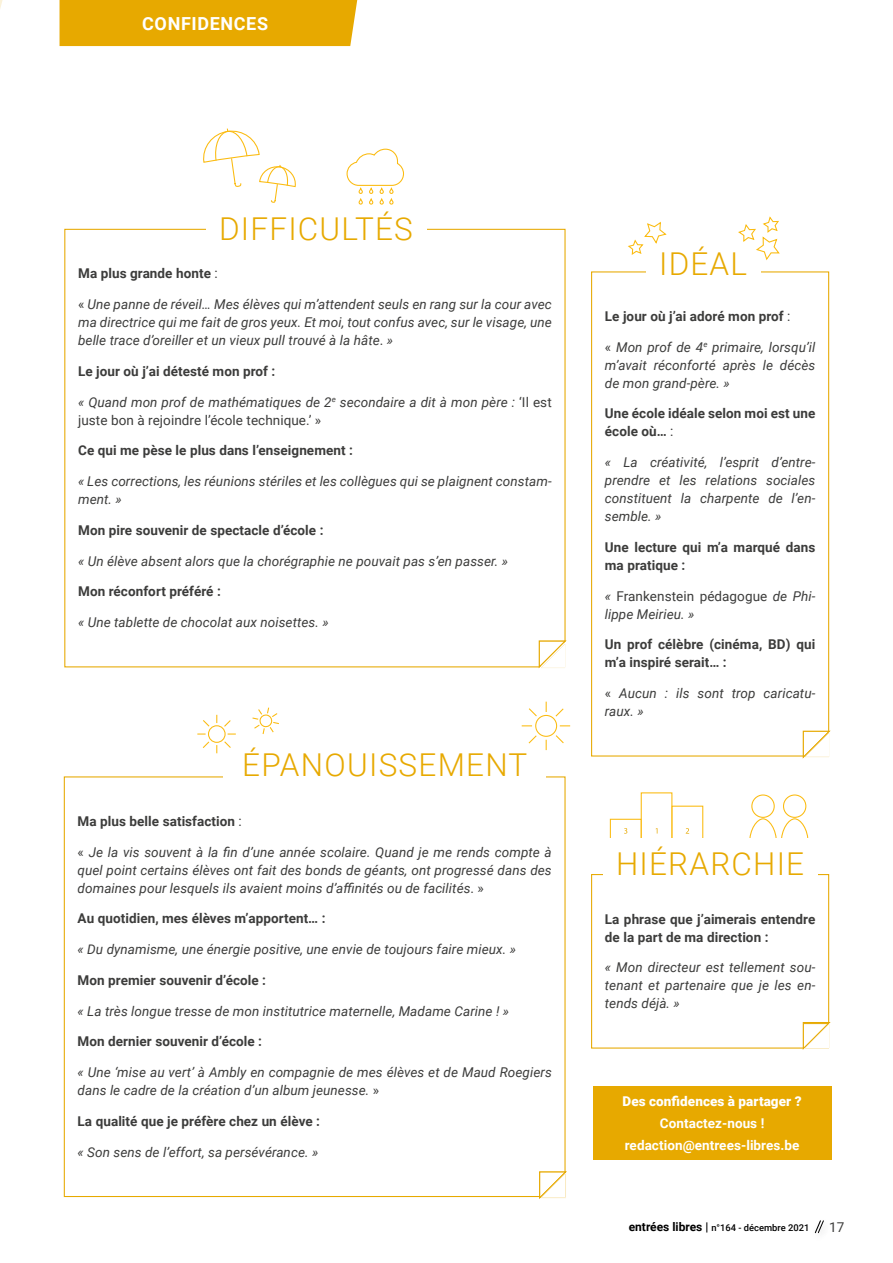
<style>
.page{position:relative;width:893px;height:1263px;background:#fff}
.page>*{position:absolute;margin:0;border:0;box-sizing:border-box;transform-origin:0 0}
.t1{font:300 31.5px "Roboto";letter-spacing:.04em;color:#e7a900}
.t2{font:700 18px "Roboto";letter-spacing:.035em;color:#fff}
.t3{font:italic 13.5px/18px "Roboto";letter-spacing:.005em;color:#3c3c3b;text-align:justify}
.t4{font:700 13.5px/18px "Roboto";letter-spacing:.005em;color:#3c3c3b}
.t5{font:700 13.5px/22.2px "Roboto";letter-spacing:.005em;color:#fff;text-align:center}
.t6{font:900 13.5px "Roboto";letter-spacing:.005em;color:#fff}
.t7{font:13.5px "Roboto";color:#3c3c3b}
.t8{font:500 9.3px "Roboto";color:#000}
.s1{font-weight:400}
.s2{font-style:normal}
.s3{font-weight:700;font-size:12px}
.s4{font-size:12px}
</style>
<div class="page">
<svg style="left:814px;top:1220px;width:10px;height:14px"></svg>
<svg style="left:0;top:0;width:3px;height:9px"></svg>
<div style="left:60px;top:0;width:297px;height:46px;background:#e7a900"></div>
<div style="left:591px;top:271px;width:238px;height:485px;border:1px solid #e7a900"></div>
<div style="left:646px;top:238px;width:114px;height:49px;background:#fff"></div>
<svg style="left:802px;top:729px;width:29px;height:30px"></svg>
<svg style="left:738px;top:216px;width:42px;height:45px"></svg>
<svg style="left:628px;top:221px;width:39px;height:34px"></svg>
<div style="left:591px;top:874px;width:238px;height:174px;border:1px solid #e7a900"></div>
<svg style="left:609px;top:812px;width:95px;height:26px"></svg>
<div style="left:641px;top:792px;width:31px;height:48px;background:#fff;border:1px solid #fbbb10"></div>
<div style="left:672px;top:806px;width:31px;height:34px;background:#fff;border:1px solid #fbbb10"></div>
<div style="left:610px;top:819px;width:32px;height:21px;background:#fff;border:1px solid #fbbb10"></div>
<svg style="left:624px;top:828px;width:3px;height:6px"></svg>
<svg style="left:749px;top:794px;width:60px;height:44px"></svg>
<div style="left:603px;top:838px;width:214px;height:49px;background:#fff"></div>
<svg style="left:802px;top:1020px;width:29px;height:30px"></svg>
<svg style="left:538px;top:639px;width:29px;height:30px"></svg>
<svg style="left:346px;top:148px;width:58px;height:57px"></svg>
<svg style="left:203px;top:128px;width:93px;height:75px"></svg>
<div style="left:593px;top:1086px;width:238px;height:73px;background:#e7a900"></div>
<svg style="left:538px;top:1169px;width:29px;height:30px"></svg>
<svg style="left:521px;top:701px;width:50px;height:50px"></svg>
<svg style="left:197px;top:714px;width:39px;height:40px"></svg>
<svg style="left:252px;top:707px;width:27px;height:27px"></svg>
<h2 class="t2" style="left:142px;top:11px;width:127px">CONFIDENCES</h2>
<h1 class="t1" style="left:219px;top:207px;width:195px">DIFFICULTÉS</h1>
<p class="t4" style="left:78px;top:264px;width:141px">Ma plus grande honte <span class="s1">:</span></p>
<p class="t3" style="left:78px;top:295px;width:475px"><span class="s2">«</span> Une panne de réveil… Mes élèves qui m’attendent seuls en rang sur la cour avec ma directrice qui me fait de gros yeux. Et moi, tout confus avec, sur le visage, une belle trace d’oreiller et un vieux pull trouvé à la hâte<span class="s2">.</span> »</p>
<p class="t4" style="left:78px;top:361px;width:199px">Le jour où j’ai détesté mon prof :</p>
<p class="t3" style="left:78px;top:392px;width:475px">« Quand mon prof de mathématiques de 2<sup>e</sup> secondaire a dit à mon père : <span class="s2">‘Il est juste bon à rejoindre l’école technique.’ »</span></p>
<p class="t4" style="left:78px;top:441px;width:276px">Ce qui me pèse le plus dans l’enseignement :</p>
<p class="t3" style="left:78px;top:472px;width:475px">« Les corrections, les réunions stériles et les collègues qui se plaignent constam&shy;ment. »</p>
<p class="t4" style="left:78px;top:520px;width:247px">Mon pire souvenir de spectacle d’école :</p>
<p class="t3" style="left:78px;top:551px;width:431px">« Un élève absent alors que la chorégraphie ne pouvait pas s’en passer. »</p>
<p class="t4" style="left:78px;top:582px;width:144px">Mon réconfort préféré :</p>
<p class="t3" style="left:78px;top:613px;width:252px">« Une tablette de chocolat aux noisettes. »</p>
<h1 class="t1" style="left:242px;top:743px;width:287px">ÉPANOUISSEMENT</h1>
<p class="t4" style="left:78px;top:811px;width:166px">Ma plus belle satisfaction <span class="s1">:</span></p>
<p class="t3" style="left:78px;top:842px;width:476px"><span class="s2">«</span> Je la vis souvent à la fin d’une année scolaire. Quand je me rends compte à quel point certains élèves ont fait des bonds de géants, ont progressé dans des domaines pour lesquels ils avaient moins d’affinités ou de facilités<span class="s2">. »</span></p>
<p class="t4" style="left:78px;top:909px;width:249px">Au quotidien, mes élèves m’apportent… :</p>
<p class="t3" style="left:78px;top:940px;width:440px">« Du dynamisme, une énergie positive, une envie de toujours faire mieux. »</p>
<p class="t4" style="left:78px;top:970px;width:190px">Mon premier souvenir d’école :</p>
<p class="t3" style="left:78px;top:1001px;width:433px">« La très longue tresse de mon institutrice maternelle, Madame Carine ! »</p>
<p class="t4" style="left:78px;top:1032px;width:186px">Mon dernier souvenir d’école :</p>
<p class="t3" style="left:78px;top:1063px;width:476px">« Une ‘mise au vert’ à Ambly en compagnie de mes élèves et de Maud Roegiers dans le cadre de la création d’un album jeunesse. <span class="s2">»</span></p>
<p class="t4" style="left:78px;top:1111px;width:244px">La qualité que je préfère chez un élève :</p>
<p class="t3" style="left:78px;top:1142px;width:242px">« Son sens de l’effort, sa persévérance. »</p>
<h1 class="t1" style="left:659px;top:241px;width:89px">IDÉAL</h1>
<p class="t4" style="left:605px;top:307px;width:187px">Le jour où j’ai adoré mon prof <span class="s1">:</span></p>
<p class="t3" style="left:605px;top:337px;width:212px"><span class="s2">«</span> Mon prof de 4<sup>e</sup> primaire, lorsqu’il m’avait réconforté après le décès de mon grand-père. »</p>
<p class="t4" style="left:605px;top:404px;width:212px">Une école idéale selon moi est une école où… <span class="s1">:</span></p>
<p class="t3" style="left:605px;top:453px;width:212px">« La créativité, l’esprit d’entre&shy;prendre et les relations sociales constituent la charpente de l’en&shy;semble. »</p>
<p class="t4" style="left:605px;top:538px;width:212px">Une lecture qui m’a marqué dans ma pratique :</p>
<p class="t3" style="left:605px;top:586px;width:212px">« <span class="s2">Frankenstein pédagogue</span> de Phi&shy;lippe Meirieu. »</p>
<p class="t4" style="left:605px;top:635px;width:212px">Un prof célèbre (cinéma, BD) qui m’a inspiré serait… :</p>
<p class="t3" style="left:605px;top:684px;width:212px"><span class="s2">«</span> Aucun : ils sont trop caricatu&shy;raux. »</p>
<h1 class="t1" style="left:616px;top:841px;width:190px">HIÉRARCHIE</h1>
<p class="t4" style="left:605px;top:909px;width:212px">La phrase que j’aimerais entendre de la part de ma direction :</p>
<p class="t3" style="left:605px;top:958px;width:212px">« Mon directeur est tellement sou&shy;tenant et partenaire que je les en&shy;tends déjà. »</p>
<p class="t6" style="left:623px;top:1091px;width:181px">Des confidences à partager ?</p>
<p class="t5" style="left:625px;top:1112px;width:176px">Contactez-nous ! redaction@entrees-libres.be</p>
<p class="t8" style="left:629px;top:1221px;width:182px"><span class="s3">entrées libres</span> <span class="s4">|</span> n°164 - décembre 2021</p>
<p class="t7" style="left:829px;top:1217px;width:17px">17</p>
</div>
